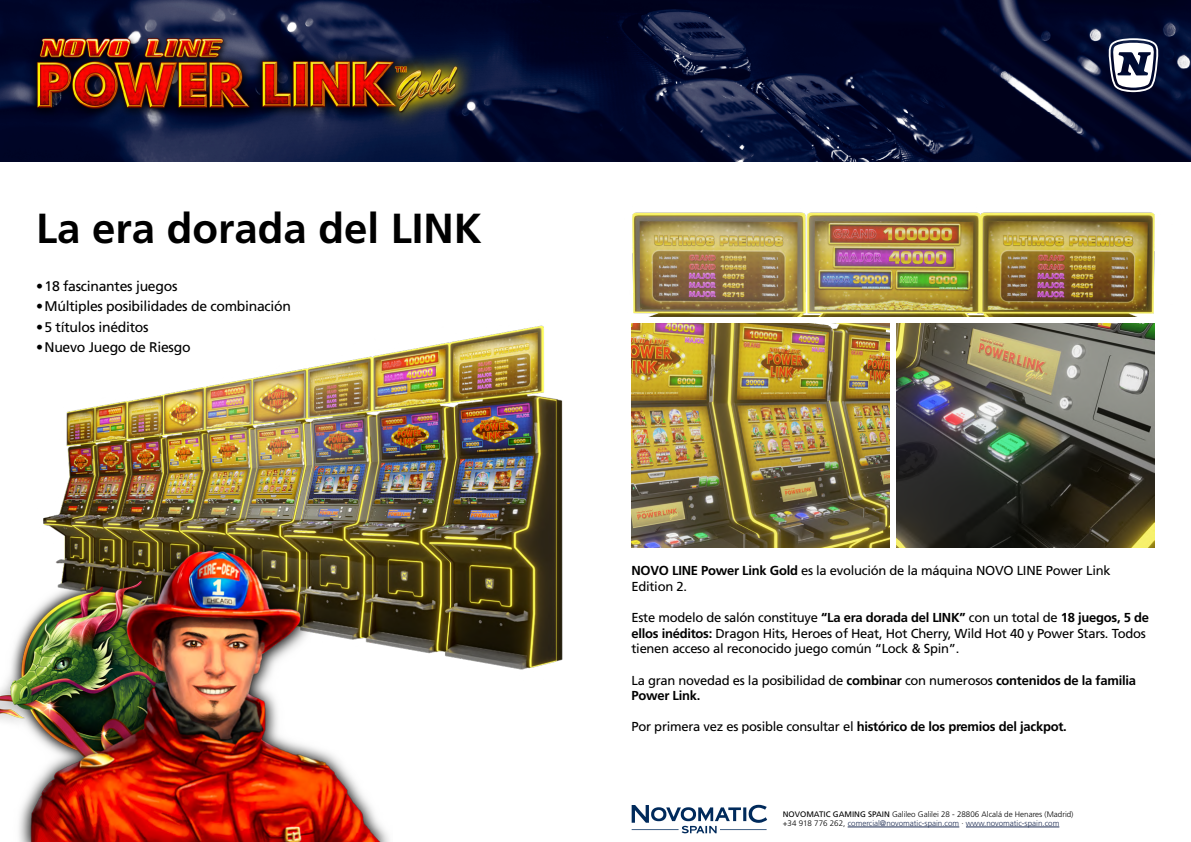
<style>
.page{position:relative;width:1191px;height:842px;background:#fff}
.page>*{position:absolute;margin:0;border:0;box-sizing:border-box;transform-origin:0 0}
.t1{font:700 42px "Frutiger LT Std";color:#000}
.t2{font:14px "Frutiger LT Std";letter-spacing:-.02em;color:#000}
.t3{font:13px/15.6px "Frutiger LT Std";letter-spacing:-.02em;color:#000}
.t4{font:300 8px/9.6px "Frutiger LT Std";color:#000}
.s1{font-weight:700}
.s2{font-weight:400}
.s3{color:#202f55}
</style>
<div class="page">
<img style="left:49px;top:325px;width:514px;height:345px">
<img style="left:0;top:0;width:1191px;height:161px">
<svg style="left:631px;top:805px;width:136px;height:28px"></svg>
<svg style="left:1108px;top:38px;width:51px;height:54px"></svg>
<hr style="left:847px;top:827px;width:112px;height:1px;background:#202f55">
<hr style="left:966px;top:827px;width:93px;height:1px;background:#202f55">
<img style="left:896px;top:324px;width:259px;height:224px">
<img style="left:631px;top:324px;width:258px;height:224px">
<img style="left:632px;top:212px;width:523px;height:105px">
<img style="left:12px;top:0;width:471px;height:162px">
<img style="left:0;top:517px;width:393px;height:325px">
<h1 class="t1" style="left:36px;top:203px;width:447px">La era dorada del LINK</h1>
<p class="t2" style="left:36px;top:278px;width:143px">•18 fascinantes juegos</p>
<p class="t2" style="left:36px;top:298px;width:256px">•Múltiples posibilidades de combinación</p>
<p class="t2" style="left:36px;top:318px;width:114px">•5 títulos inéditos</p>
<p class="t2" style="left:36px;top:339px;width:156px">•Nuevo Juego de Riesgo</p>
<p class="t3" style="left:631px;top:563px;width:480px"><span class="s1">NOVO LINE Power Link Gold</span> es la evolución de la máquina NOVO LINE Power Link<br>Edition 2.</p>
<p class="t3" style="left:631px;top:610px;width:519px">Este modelo de salón constituye <span class="s1">“La era dorada del LINK”</span> con un total de <span class="s1">18 juegos, 5 de ellos inéditos:</span> Dragon Hits, Heroes of Heat, Hot Cherry, Wild Hot 40 y Power Stars. Todos tienen acceso al reconocido juego común “Lock &amp; Spin”.</p>
<p class="t3" style="left:631px;top:672px;width:506px">La gran novedad es la posibilidad de <span class="s1">combinar</span> con numerosos <span class="s1">contenidos de la familia<br>Power Link.</span></p>
<p class="t3" style="left:631px;top:719px;width:437px">Por primera vez es posible consultar el <span class="s1">histórico de los premios del jackpot.</span></p>
<p class="t4" style="left:783px;top:809px;width:292px"><span class="s2">NOVOMATIC GAMING SPAIN</span> Galileo Galilei 28 - 28806 Alcalá de Henares (Madrid) +34 918 776 262, <span class="s3">comercial@novomatic-spain.com</span> · <span class="s3">www.novomatic-spain.com</span></p>
</div>
